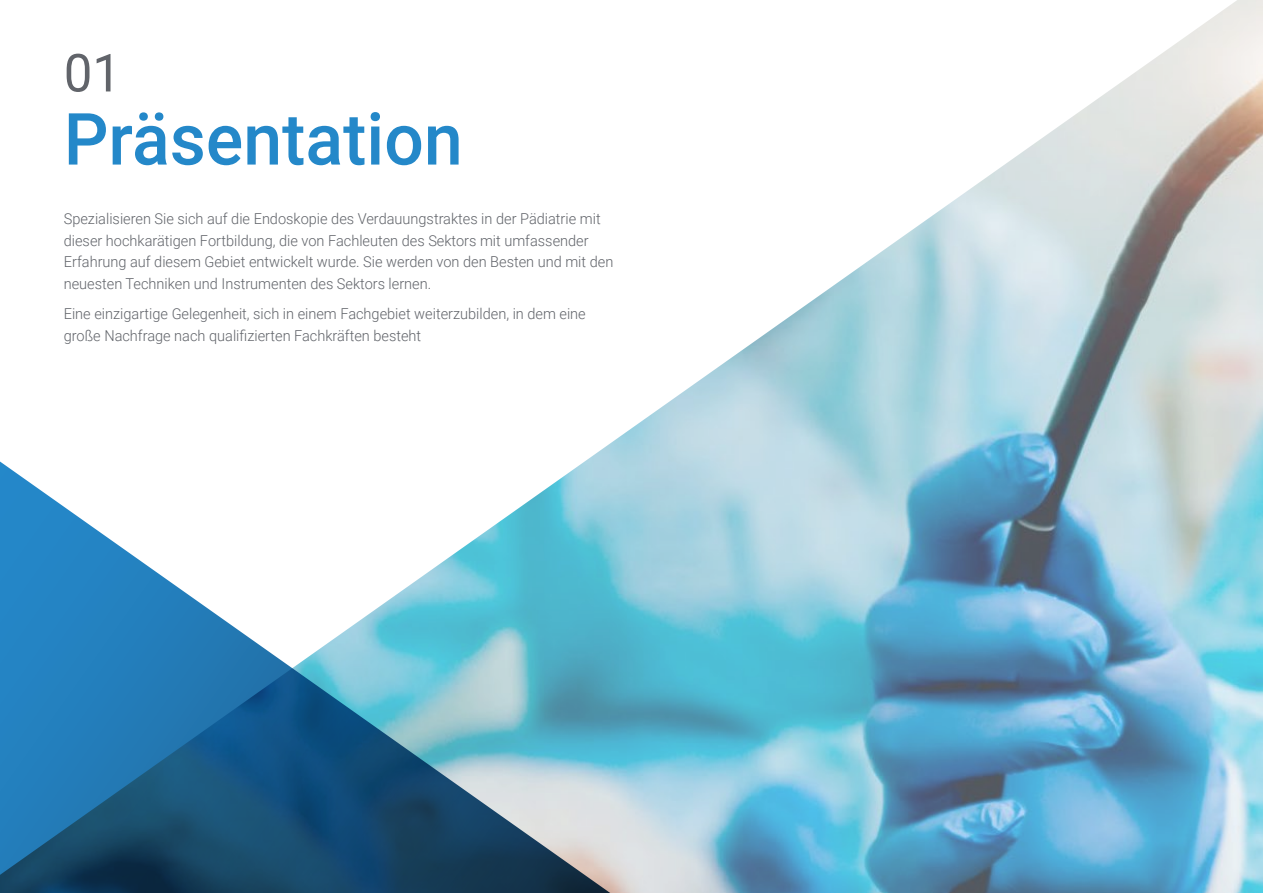
<style>
.page{position:relative;width:1263px;height:893px;background:#fff}
.page>*{position:absolute;margin:0;border:0;box-sizing:border-box;transform-origin:0 0}
.t1{font:500 72px "Roboto";color:#2488c9}
.t2{font:52.5px "Roboto";color:#61646a}
.t3{font:300 15px/21.8px "Roboto";color:#61646a}
</style>
<div class="page">
<img style="left:607px;top:0;width:656px;height:893px">
<svg style="left:0;top:446px;width:640px;height:447px"></svg>
<h2 class="t2" style="left:64px;top:36px;width:59px">01</h2>
<h1 class="t1" style="left:64px;top:89px;width:400px">Präsentation</h1>
<p class="t3" style="left:64px;top:207px;width:551px">Spezialisieren Sie sich auf die Endoskopie des Verdauungstraktes in der Pädiatrie mit dieser hochkarätigen Fortbildung, die von Fachleuten des Sektors mit umfassender Erfahrung auf diesem Gebiet entwickelt wurde. Sie werden von den Besten und mit den neuesten Techniken und Instrumenten des Sektors lernen.</p>
<p class="t3" style="left:64px;top:303px;width:523px">Eine einzigartige Gelegenheit, sich in einem Fachgebiet weiterzubilden, in dem eine große Nachfrage nach qualifizierten Fachkräften besteht</p>
</div>
